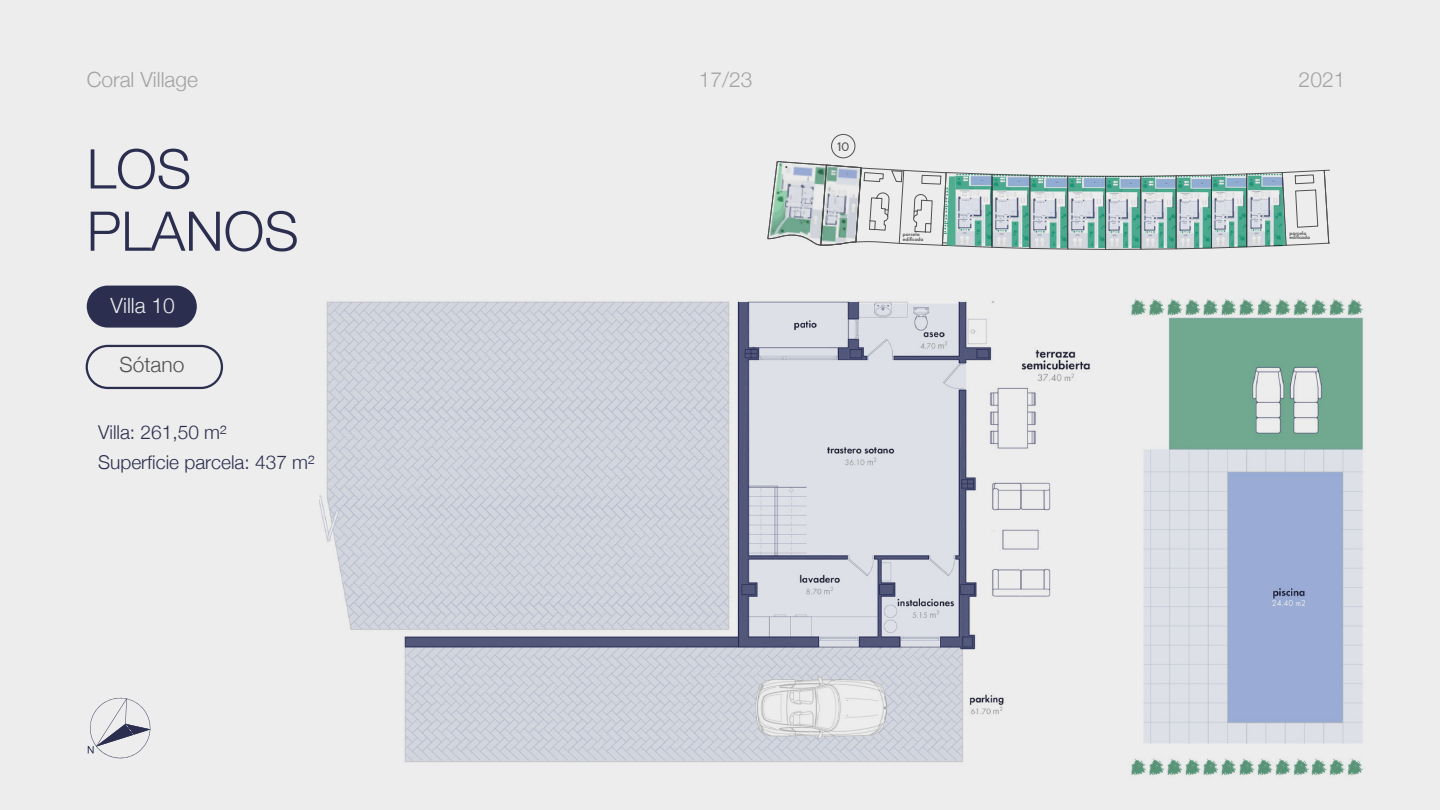
<style>
.page{position:relative;width:1440px;height:810px;background:#ededed}
.page>*{position:absolute;margin:0;border:0;box-sizing:border-box;transform-origin:0 0}
.t1{font:300 54.75px/62.2px "Helvetica Neue";color:#2b2e4f}
.t2{font:300 21px "Helvetica Neue";color:#a3a3a3}
.t3{font:300 21px "Helvetica Neue";color:#ededed}
.t4{font:300 21px "Helvetica Neue";color:#515151}
.t5{font:300 19.05px/30px "Helvetica Neue";color:#2b2e4f}
.t6{font:13.88px "TT Commons";color:#515151}
.t7{font:600 5.25px/4.7px "Futura PT";color:#515151}
</style>
<div class="page">
<img style="left:319px;top:299px;width:1044px;height:477px">
<svg style="left:87px;top:697px;width:64px;height:62px"></svg>
<div style="left:831px;top:134px;width:24px;height:24px;border:1px solid #515151;border-radius:50%"></div>
<div style="left:87px;top:286px;width:110px;height:42px;background:#2b2e4f;border-radius:21px"></div>
<div style="left:86px;top:345px;width:137px;height:44px;border:2px solid #2b2e4f;border-radius:21px"></div>
<img style="left:1106px;top:175px;width:34px;height:74px">
<svg style="left:1140px;top:169px;width:190px;height:81px"></svg>
<svg style="left:767px;top:161px;width:339px;height:89px"></svg>
<p class="t2" style="left:87px;top:62px;width:113px">Coral Village</p>
<p class="t2" style="left:699px;top:62px;width:55px">17/23</p>
<p class="t2" style="left:1299px;top:62px;width:48px">2021</p>
<h1 class="t1" style="left:87px;top:134px;width:213px">LOS<br>PLANOS</h1>
<p class="t3" style="left:111px;top:288px;width:66px">Villa 10</p>
<p class="t4" style="left:120px;top:348px;width:66px">Sótano</p>
<p class="t5" style="left:98px;top:415px;width:218px">Villa: 261,50 m²<br>Superficie parcela: 437 m²</p>
<p class="t6" style="left:837px;top:139px;width:14px">10</p>
<p class="t7" style="left:903px;top:232px;width:22px">parcela edificada</p>
<p class="t7" style="left:1290px;top:230px;width:22px">parcela edificada</p>
</div>
